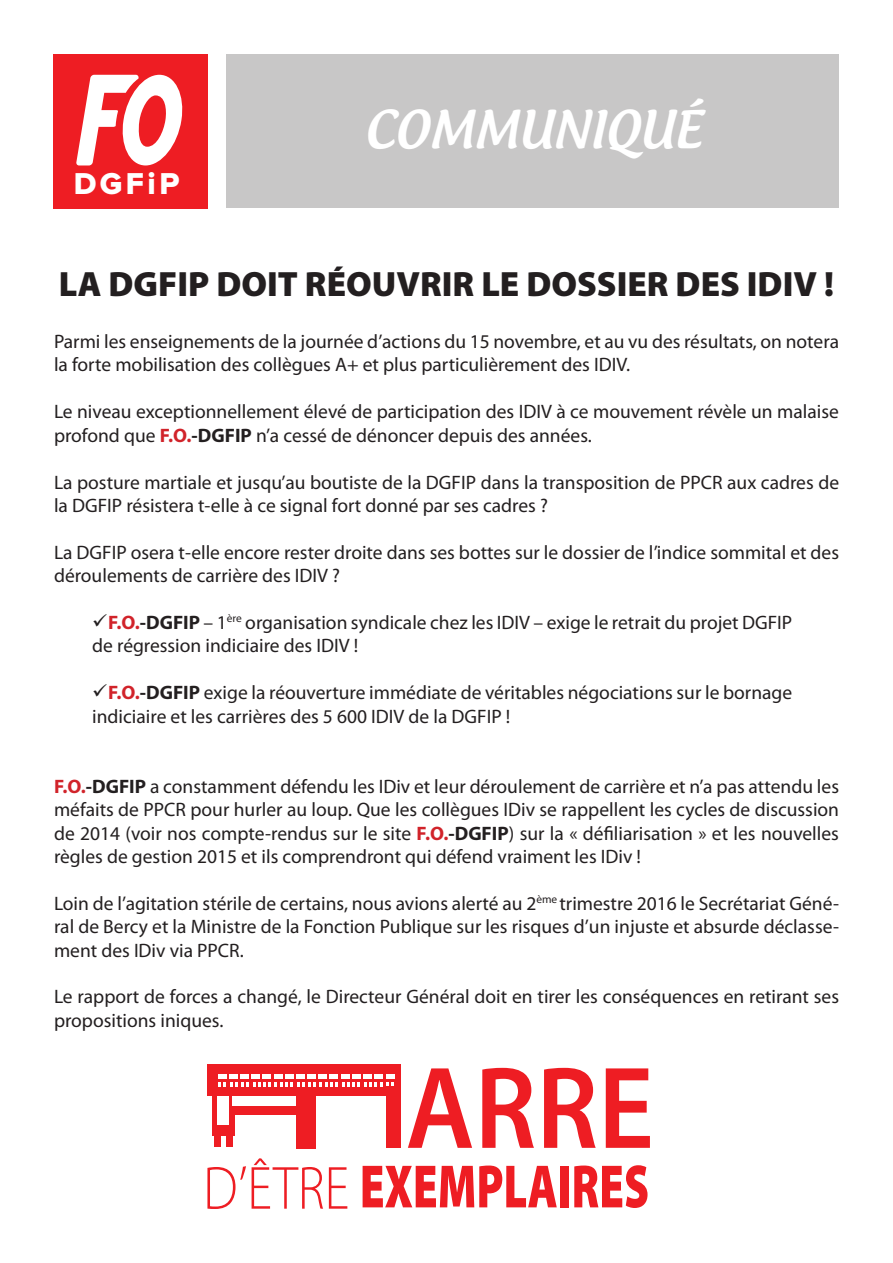
<style>
.page{position:relative;width:893px;height:1263px;background:#fff}
.page>*{position:absolute;margin:0;border:0;box-sizing:border-box;transform-origin:0 0}
.t1{font:500 49.5px "Androgyne";color:#fff}
.t2{font:900 35.25px "Myriad Pro";color:#231f20}
.t3{font:31.35px "Proxima Nova Extrabld";letter-spacing:.11em;color:#fff}
.t4{font:19.5px/23.4px "Myriad Pro";color:#231f20}
.s1{font-weight:700;color:#d1232a}
.s2{font-weight:700}
</style>
<div class="page">
<div style="left:226px;top:55px;width:612px;height:153px;background:#c8c7c7"></div>
<div style="left:53px;top:54px;width:154px;height:155px;background:#ee1d23"></div>
<svg style="left:76px;top:75px;width:107px;height:90px"></svg>
<div style="left:229px;top:1096px;width:77px;height:18px;background:#ee1d23"></div>
<div style="left:207px;top:1064px;width:194px;height:32px;background:#ee1d23"></div>
<div style="left:212px;top:1092px;width:22px;height:44px;background:#ee1d23"></div>
<svg style="left:408px;top:1068px;width:64px;height:80px"></svg>
<svg style="left:482px;top:1068px;width:52px;height:80px"></svg>
<svg style="left:544px;top:1068px;width:52px;height:80px"></svg>
<svg style="left:606px;top:1068px;width:44px;height:80px"></svg>
<svg style="left:207px;top:1166px;width:39px;height:43px"></svg>
<svg style="left:252px;top:1158px;width:71px;height:51px"></svg>
<svg style="left:329px;top:1167px;width:18px;height:42px"></svg>
<svg style="left:363px;top:1165px;width:194px;height:42px"></svg>
<div style="left:561px;top:1166px;width:8px;height:41px;background:#ee1d23"></div>
<svg style="left:574px;top:1165px;width:73px;height:43px"></svg>
<div style="left:218px;top:1074px;width:8px;height:5px;background:#fff"></div>
<div style="left:229px;top:1074px;width:9px;height:5px;background:#fff"></div>
<div style="left:241px;top:1074px;width:8px;height:5px;background:#fff"></div>
<div style="left:252px;top:1074px;width:8px;height:5px;background:#fff"></div>
<div style="left:263px;top:1074px;width:8px;height:5px;background:#fff"></div>
<div style="left:274px;top:1074px;width:8px;height:5px;background:#fff"></div>
<div style="left:285px;top:1074px;width:8px;height:5px;background:#fff"></div>
<div style="left:296px;top:1074px;width:9px;height:5px;background:#fff"></div>
<div style="left:308px;top:1074px;width:8px;height:5px;background:#fff"></div>
<div style="left:318px;top:1074px;width:9px;height:5px;background:#fff"></div>
<div style="left:330px;top:1074px;width:8px;height:5px;background:#fff"></div>
<div style="left:341px;top:1074px;width:8px;height:5px;background:#fff"></div>
<div style="left:352px;top:1074px;width:8px;height:5px;background:#fff"></div>
<div style="left:363px;top:1074px;width:9px;height:5px;background:#fff"></div>
<div style="left:375px;top:1074px;width:8px;height:5px;background:#fff"></div>
<div style="left:386px;top:1074px;width:8px;height:5px;background:#fff"></div>
<svg style="left:218px;top:1082px;width:176px;height:5px"></svg>
<div style="left:296px;top:1090px;width:20px;height:58px;background:#ee1d23"></div>
<div style="left:387px;top:1087px;width:14px;height:61px;background:#ee1d23"></div>
<div style="left:218px;top:1096px;width:11px;height:29px;background:#fff"></div>
<div style="left:233px;top:1096px;width:63px;height:10px;background:#fff"></div>
<div style="left:214px;top:1132px;width:6px;height:15px;background:#ee1d23"></div>
<div style="left:226px;top:1132px;width:6px;height:15px;background:#ee1d23"></div>
<p class="t3" style="left:74px;top:169px;width:107px">DGFiP</p>
<p class="t1" style="left:365px;top:98px;width:340px">COMMUNIQUÉ</p>
<p class="t2" style="left:59px;top:264px;width:777px">LA DGFIP DOIT RÉOUVRIR LE DOSSIER DES IDIV !</p>
<p class="t4" style="left:54px;top:330px;width:787px">Parmi les enseignements de la journée d’actions du 15 novembre, et au vu des résultats, on notera la forte mobilisation des collègues A+ et plus particulièrement des IDIV.</p>
<p class="t4" style="left:54px;top:400px;width:786px">Le niveau exceptionnellement élevé de participation des IDIV à ce mouvement révèle un malaise profond que <span class="s1">F.O.</span><span class="s2">-DGFIP</span> n’a cessé de dénoncer depuis des années.</p>
<p class="t4" style="left:54px;top:470px;width:787px">La posture martiale et jusqu’au boutiste de la DGFIP dans la transposition de PPCR aux cadres de la DGFIP résistera t-elle à ce signal fort donné par ses cadres ?</p>
<p class="t4" style="left:54px;top:540px;width:786px">La DGFIP osera t-elle encore rester droite dans ses bottes sur le dossier de l’indice sommital et des déroulements de carrière des IDIV ?</p>
<p class="t4" style="left:92px;top:610px;width:701px">✓<span class="s1">F.O.</span><span class="s2">-DGFIP</span> – 1<sup>ère</sup> organisation syndicale chez les IDIV – exige le retrait du projet DGFIP de régression indiciaire des IDIV !</p>
<p class="t4" style="left:92px;top:681px;width:701px">✓<span class="s1">F.O.</span><span class="s2">-DGFIP</span> exige la réouverture immédiate de véritables négociations sur le bornage indiciaire et les carrières des 5 600 IDIV de la DGFIP !</p>
<p class="t4" style="left:54px;top:774px;width:787px;text-align:justify"><span class="s1">F.O.</span><span class="s2">-DGFIP</span> a constamment défendu les IDiv et leur déroulement de carrière et n’a pas attendu les méfaits de PPCR pour hurler au loup. Que les collègues IDiv se rappellent les cycles de discussion de 2014 (voir nos compte-rendus sur le site <span class="s1">F.O.</span><span class="s2">-DGFIP</span>) sur la « défiliarisation » et les nouvelles règles de gestion 2015 et ils comprendront qui défend vraiment les IDiv !</p>
<p class="t4" style="left:54px;top:891px;width:786px;text-align:justify">Loin de l’agitation stérile de certains, nous avions alerté au 2<sup>ème</sup> trimestre 2016 le Secrétariat Géné&shy;ral de Bercy et la Ministre de la Fonction Publique sur les risques d’un injuste et absurde déclasse&shy;ment des IDiv via PPCR.</p>
<p class="t4" style="left:54px;top:985px;width:787px">Le rapport de forces a changé, le Directeur Général doit en tirer les conséquences en retirant ses propositions iniques.</p>
</div>
